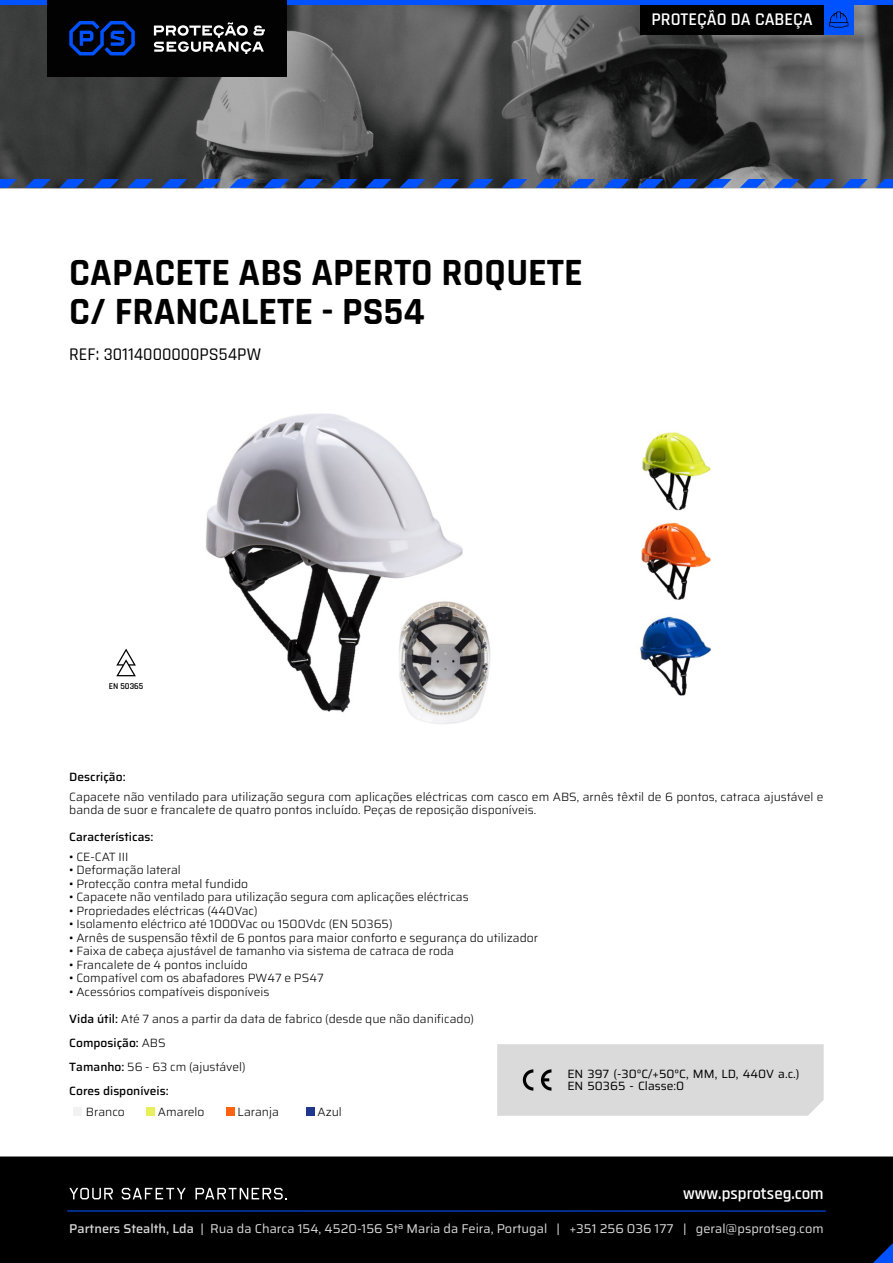
<style>
.page{position:relative;width:893px;height:1263px;background:#fff}
.page>*{position:absolute;margin:0;border:0;box-sizing:border-box;transform-origin:0 0}
.t1{font:700 39px/39px "Rajdhani";color:#000}
.t2{font:500 18px "Rajdhani";color:#000}
.t3{font:600 18px "Rajdhani";color:#fff}
.t4{font:600 16.95px "Rajdhani";color:#fff}
.t5{font:12.75px "Saira";color:#dadada}
.t6{font:300 12px/24px "Saira";color:#000}
.t7{font:12px/12px "Saira";color:#000}
.t8{font:500 12px "Saira";color:#000}
.t9{font:600 9px "Rajdhani";color:#000}
.s1{font-size:38.85px}
.s2{font-weight:500}
</style>
<div class="page">
<div style="left:0;top:1156px;width:893px;height:107px;background:#000"></div>
<img style="left:0;top:5px;width:893px;height:183px">
<svg style="left:69px;top:1188px;width:44px;height:11px"></svg>
<svg style="left:122px;top:1188px;width:64px;height:11px"></svg>
<svg style="left:195px;top:1188px;width:92px;height:11px"></svg>
<hr style="left:67px;top:1210px;width:759px;height:1px;background:#0052ff">
<div style="left:497px;top:1044px;width:327px;height:72px;background:#dadada"></div>
<div style="left:0;top:0;width:893px;height:5px;background:#0052ff"></div>
<div style="left:47px;top:0;width:240px;height:76px;background:#020202"></div>
<svg style="left:154px;top:22px;width:111px;height:32px"></svg>
<svg style="left:69px;top:21px;width:66px;height:34px"></svg>
<div style="left:640px;top:5px;width:184px;height:29px;background:#000"></div>
<div style="left:824px;top:5px;width:29px;height:29px;background:#0052ff"></div>
<svg style="left:829px;top:12px;width:19px;height:16px"></svg>
<svg style="left:873px;top:1243px;width:20px;height:20px"></svg>
<svg style="left:0;top:179px;width:17px;height:9px"></svg>
<svg style="left:263px;top:179px;width:26px;height:9px"></svg>
<svg style="left:536px;top:179px;width:25px;height:9px"></svg>
<svg style="left:740px;top:179px;width:26px;height:9px"></svg>
<svg style="left:127px;top:179px;width:26px;height:9px"></svg>
<svg style="left:399px;top:179px;width:26px;height:9px"></svg>
<svg style="left:672px;top:179px;width:26px;height:9px"></svg>
<svg style="left:876px;top:179px;width:17px;height:9px"></svg>
<svg style="left:59px;top:179px;width:26px;height:9px"></svg>
<svg style="left:331px;top:179px;width:26px;height:9px"></svg>
<svg style="left:604px;top:179px;width:25px;height:9px"></svg>
<svg style="left:808px;top:179px;width:26px;height:9px"></svg>
<svg style="left:195px;top:179px;width:26px;height:9px"></svg>
<svg style="left:468px;top:179px;width:25px;height:9px"></svg>
<svg style="left:25px;top:179px;width:26px;height:9px"></svg>
<svg style="left:297px;top:179px;width:26px;height:9px"></svg>
<svg style="left:570px;top:179px;width:25px;height:9px"></svg>
<svg style="left:774px;top:179px;width:26px;height:9px"></svg>
<svg style="left:161px;top:179px;width:26px;height:9px"></svg>
<svg style="left:434px;top:179px;width:25px;height:9px"></svg>
<svg style="left:706px;top:179px;width:26px;height:9px"></svg>
<svg style="left:93px;top:179px;width:26px;height:9px"></svg>
<svg style="left:365px;top:179px;width:26px;height:9px"></svg>
<svg style="left:638px;top:179px;width:25px;height:9px"></svg>
<svg style="left:842px;top:179px;width:26px;height:9px"></svg>
<svg style="left:229px;top:179px;width:26px;height:9px"></svg>
<svg style="left:502px;top:179px;width:25px;height:9px"></svg>
<div style="left:73px;top:1107px;width:9px;height:9px;background:#f2f2f2"></div>
<div style="left:147px;top:1107px;width:8px;height:9px;background:#e7ef5b"></div>
<div style="left:226px;top:1107px;width:8px;height:9px;background:#fe6313"></div>
<div style="left:307px;top:1107px;width:8px;height:9px;background:#203790"></div>
<svg style="left:116px;top:648px;width:20px;height:28px"></svg>
<img style="left:206px;top:413px;width:505px;height:311px">
<h2 class="t3" style="left:651px;top:8px;width:163px">PROTEÇÃO DA CABEÇA</h2>
<h1 class="t1" style="left:69px;top:254px;width:515px">CAPACETE ABS APERTO ROQUETE<br>C/ FRANCALETE <span class="s1">- PS54</span></h1>
<h2 class="t2" style="left:69px;top:343px;width:193px">REF: 30114000000PS54PW</h2>
<p class="t9" style="left:109px;top:681px;width:36px">EN 50365</p>
<p class="t8" style="left:69px;top:768px;width:58px">Descrição:</p>
<p class="t6" style="left:69px;top:790px;width:756px;line-height:13.5px">Capacete não ventilado para utilização segura com aplicações eléctricas com casco em ABS, arnês têxtil de 6 pontos, catraca ajustável e banda de suor e francalete de quatro pontos incluído. Peças de reposição disponíveis.</p>
<p class="t8" style="left:69px;top:828px;width:86px">Características:</p>
<p class="t6" style="left:69px;top:844px;width:61px">• CE-CAT III</p>
<p class="t6" style="left:69px;top:858px;width:113px">• Deformação lateral</p>
<p class="t6" style="left:69px;top:871px;width:180px">• Protecção contra metal fundido</p>
<p class="t6" style="left:69px;top:885px;width:401px">• Capacete não ventilado para utilização segura com aplicações eléctricas</p>
<p class="t6" style="left:69px;top:898px;width:190px">• Propriedades eléctricas (440Vac)</p>
<p class="t6" style="left:69px;top:912px;width:325px">• Isolamento eléctrico até 1000Vac ou 1500Vdc (EN 50365)</p>
<p class="t6" style="left:69px;top:925px;width:470px">• Arnês de suspensão têxtil de 6 pontos para maior conforto e segurança do utilizador</p>
<p class="t6" style="left:69px;top:939px;width:386px">• Faixa de cabeça ajustável de tamanho via sistema de catraca de roda</p>
<p class="t6" style="left:69px;top:952px;width:180px">• Francalete de 4 pontos incluído</p>
<p class="t6" style="left:69px;top:966px;width:256px">• Compatível com os abafadores PW47 e PS47</p>
<p class="t6" style="left:69px;top:979px;width:202px">• Acessórios compatíveis disponíveis</p>
<p class="t6" style="left:69px;top:1006px;width:406px"><span class="s2">Vida útil:</span> Até 7 anos a partir da data de fabrico (desde que não danificado)<br><span class="s2">Composição:</span> ABS<br><span class="s2">Tamanho:</span> 56 - 63 cm (ajustável)<br><span class="s2">Cores disponíveis:</span></p>
<p class="t6" style="left:86px;top:1099px;width:40px">Branco</p>
<p class="t6" style="left:158px;top:1099px;width:48px">Amarelo</p>
<p class="t6" style="left:238px;top:1099px;width:43px">Laranja</p>
<p class="t6" style="left:318px;top:1099px;width:26px">Azul</p>
<p class="t7" style="left:567px;top:1068px;width:234px">EN 397 (-30°C/+50°C, MM, LD, 440V a.c.)<br>EN 50365 - Classe:0</p>
<h3 class="t4" style="left:683px;top:1183px;width:142px">www.psprotseg.com</h3>
<p class="t5" style="left:69px;top:1219px;width:756px"><span class="s2">Partners Stealth, Lda</span> | Rua da Charca 154, 4520-156 Stª Maria da Feira, Portugal | +351 256 036 177 | geral@psprotseg.com</p>
</div>
